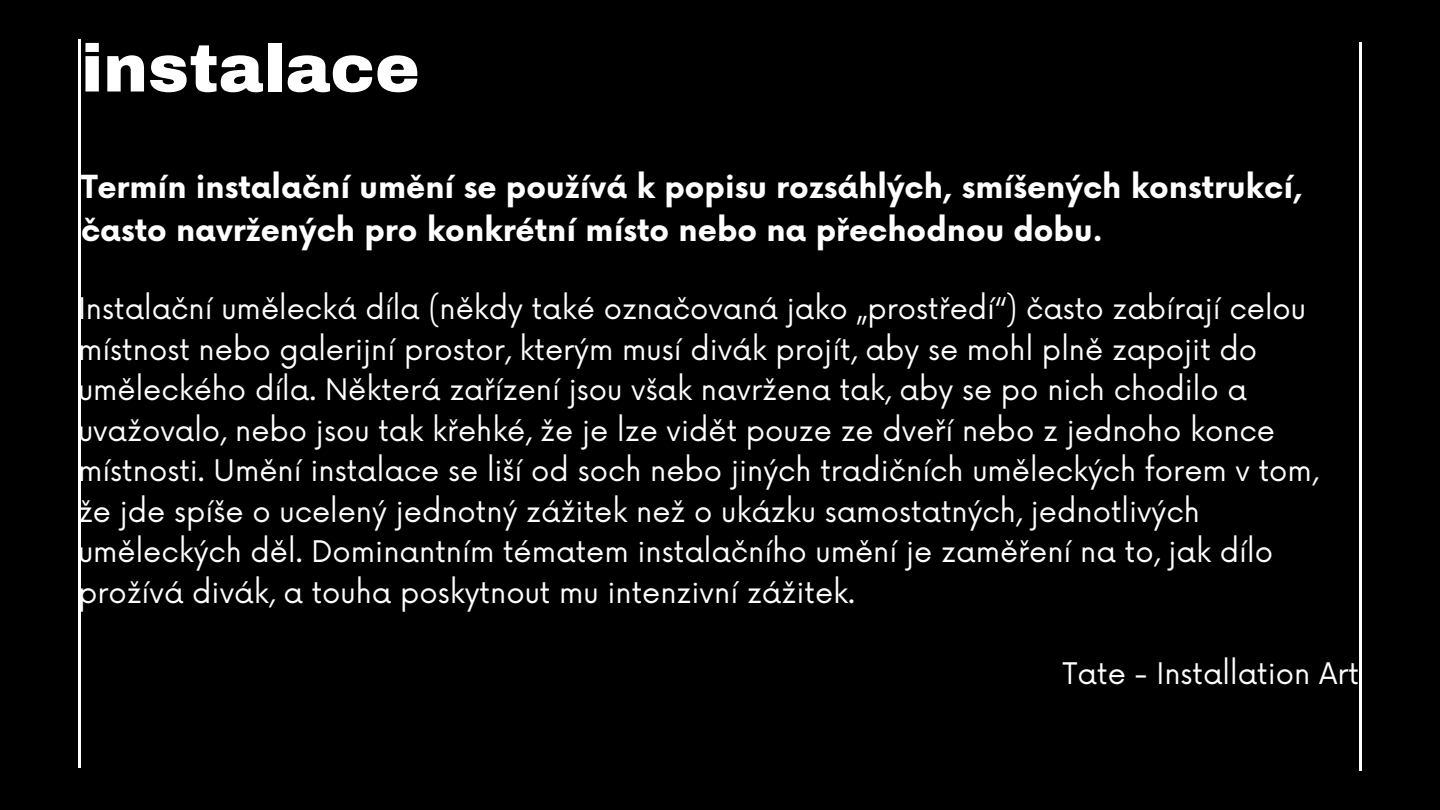
<style>
.page{position:relative;width:1440px;height:810px;background:#000}
.page>*{position:absolute;margin:0;border:0;box-sizing:border-box;transform-origin:0 0}
.t1{font:900 67px "Archivo";color:#fff}
.t2{font:700 31px/42.8px "Now";color:#fff}
.t3{font:29px/40.5px "Now";color:#fff}
</style>
<div class="page">
<hr style="left:1359px;top:42px;width:3px;height:729px;background:#fff">
<hr style="left:78px;top:39px;width:3px;height:729px;background:#fff">
<p class="t1" style="left:81px;top:33px;width:340px">instalace</p>
<p class="t2" style="left:81px;top:168px;width:1223px">Termín instalační umění se používá k popisu rozsáhlých, smíšených konstrukcí, často navržených pro konkrétní místo nebo na přechodnou dobu.</p>
<p class="t3" style="left:78px;top:290px;width:1242px">Instalační umělecká díla (někdy také označovaná jako „prostředí“) často zabírají celou místnost nebo galerijní prostor, kterým musí divák projít, aby se mohl plně zapojit do uměleckého díla. Některá zařízení jsou však navržena tak, aby se po nich chodilo a uvažovalo, nebo jsou tak křehké, že je lze vidět pouze ze dveří nebo z jednoho konce místnosti. Umění instalace se liší od soch nebo jiných tradičních uměleckých forem v tom, že jde spíše o ucelený jednotný zážitek než o ukázku samostatných, jednotlivých uměleckých děl. Dominantním tématem instalačního umění je zaměření na to, jak dílo prožívá divák, a touha poskytnout mu intenzivní zážitek.</p>
<p class="t3" style="left:1063px;top:654px;width:298px">Tate - Installation Art</p>
</div>
